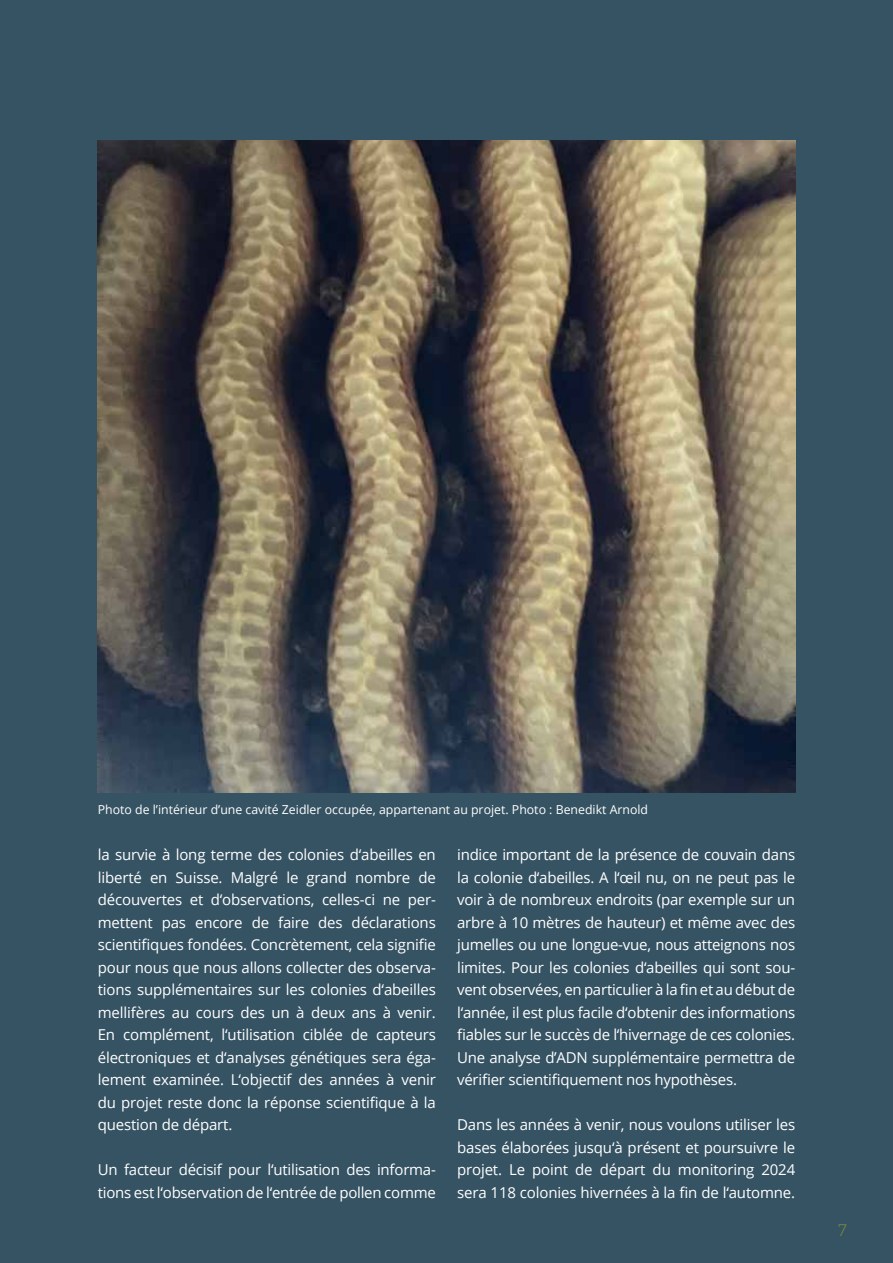
<style>
.page{position:relative;width:893px;height:1263px;background:#365363}
.page>*{position:absolute;margin:0;border:0;box-sizing:border-box;transform-origin:0 0}
.t1{font:16.5px "Museo Slab 100";color:#8d9730}
.t2{font:15px/22.5px "Open Sans";letter-spacing:-.015em;color:#fff;text-align:justify}
.t3{font:12.3px "Open Sans";color:#fff}
</style>
<div class="page">
<img style="left:98px;top:140px;width:697px;height:653px">
<p class="t3" style="left:98px;top:801px;width:552px">Photo de l’intérieur d’une cavité Zeidler occupée, appartenant au projet. Photo : Benedikt Arnold</p>
<p class="t2" style="left:457px;top:843px;width:340px">indice important de la présence de couvain dans la colonie d‘abeilles. A l‘œil nu, on ne peut pas le voir à de nombreux endroits (par exemple sur un arbre à 10 mètres de hauteur) et même avec des jumelles ou une longue-vue, nous atteignons nos limites. Pour les colonies d‘abeilles qui sont sou&shy;vent observées, en particulier à la fin et au début de l‘année, il est plus facile d‘obtenir des informations fiables sur le succès de l‘hivernage de ces colonies.<br>Une analyse d’ADN supplémentaire permettra de vérifier scientifiquement nos hypothèses.</p>
<p class="t2" style="left:457px;top:1113px;width:340px">Dans les années à venir, nous voulons utiliser les bases élaborées jusqu‘à présent et poursuivre le projet. Le point de départ du monitoring 2024 sera 118 colonies hivernées à la fin de l‘automne.</p>
<p class="t2" style="left:98px;top:843px;width:340px">la survie à long terme des colonies d‘abeilles en liberté en Suisse. Malgré le grand nombre de découvertes et d‘observations, celles-ci ne per&shy;mettent pas encore de faire des déclarations scientifiques fondées. Concrètement, cela signifie pour nous que nous allons collecter des observa&shy;tions supplémentaires sur les colonies d‘abeilles mellifères au cours des un à deux ans à venir.<br>En complément, l‘utilisation ciblée de capteurs électroniques et d‘analyses génétiques sera éga&shy;lement examinée. L‘objectif des années à venir du projet reste donc la réponse scientifique à la question de départ.</p>
<p class="t2" style="left:98px;top:1158px;width:340px">Un facteur décisif pour l‘utilisation des informa&shy;tions est l‘observation de l‘entrée de pollen comme</p>
<p class="t1" style="left:838px;top:1221px;width:10px">7</p>
</div>
